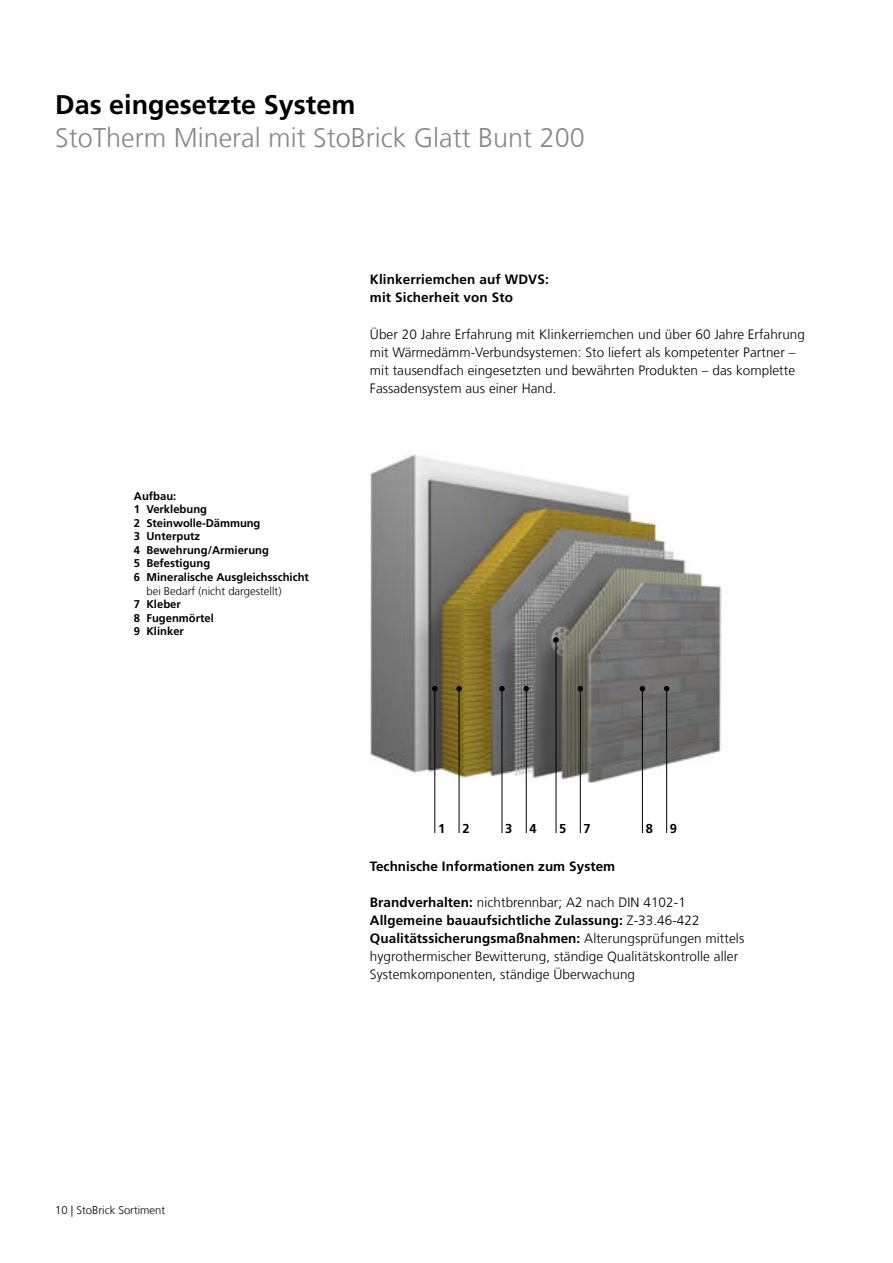
<style>
.page{position:relative;width:893px;height:1263px;background:#fff}
.page>*{position:absolute;margin:0;border:0;box-sizing:border-box;transform-origin:0 0}
.t1{font:300 27px "Sto Frutiger";color:#878787}
.t2{font:700 27px "Sto Frutiger";color:#000}
.t3{font:300 13.5px/18.1px "Sto Frutiger";letter-spacing:.005em;color:#000}
.t4{font:700 13.5px/18.1px "Sto Frutiger";letter-spacing:.01em;color:#000}
.t5{font:700 12.9px "Sto Frutiger";color:#000}
.t6{font:700 11.25px/13.5px "Sto Frutiger";color:#000}
.t7{font:300 11.25px "Sto Frutiger";color:#000}
.s1{font-weight:700}
</style>
<div class="page">
<img style="left:370px;top:454px;width:352px;height:328px">
<hr style="left:666px;top:689px;width:1px;height:144px;background:#000">
<svg style="left:664px;top:686px;width:5px;height:5px"></svg>
<hr style="left:642px;top:689px;width:1px;height:144px;background:#000">
<svg style="left:640px;top:686px;width:5px;height:5px"></svg>
<hr style="left:580px;top:689px;width:1px;height:144px;background:#000">
<svg style="left:578px;top:686px;width:5px;height:5px"></svg>
<hr style="left:556px;top:640px;width:1px;height:193px;background:#000">
<svg style="left:553px;top:637px;width:6px;height:6px"></svg>
<hr style="left:526px;top:689px;width:1px;height:144px;background:#000">
<svg style="left:523px;top:686px;width:6px;height:5px"></svg>
<hr style="left:502px;top:689px;width:1px;height:144px;background:#000">
<svg style="left:499px;top:686px;width:6px;height:5px"></svg>
<hr style="left:459px;top:689px;width:1px;height:144px;background:#000">
<svg style="left:456px;top:686px;width:6px;height:5px"></svg>
<hr style="left:434px;top:689px;width:1px;height:144px;background:#000">
<svg style="left:432px;top:686px;width:6px;height:5px"></svg>
<h1 class="t2" style="left:55px;top:89px;width:302px">Das eingesetzte System</h1>
<h1 class="t1" style="left:55px;top:122px;width:531px">StoTherm Mineral mit StoBrick Glatt Bunt 200</h1>
<p class="t6" style="left:134px;top:489px;width:176px">Aufbau:<br>1 Verklebung<br>2 Steinwolle-Dämmung<br>3 Unterputz<br>4 Bewehrung/Armierung<br>5 Befestigung<br>6 Mineralische Ausgleichsschicht</p>
<p class="t7" style="left:146px;top:584px;width:137px">bei Bedarf (nicht dargestellt)</p>
<p class="t6" style="left:134px;top:597px;width:82px">7 Kleber<br>8 Fugenmörtel<br>9 Klinker</p>
<p class="t4" style="left:370px;top:271px;width:180px">Klinkerriemchen auf WDVS: mit Sicherheit von Sto</p>
<p class="t3" style="left:370px;top:325px;width:436px">Über 20 Jahre Erfahrung mit Klinkerriemchen und über 60 Jahre Erfahrung mit Wärmedämm-Verbundsystemen: Sto liefert als kompetenter Partner – mit tausendfach eingesetzten und bewährten Produkten – das komplette Fassadensystem aus einer Hand.</p>
<p class="t5" style="left:438px;top:821px;width:9px">1</p>
<p class="t5" style="left:462px;top:821px;width:9px">2</p>
<p class="t5" style="left:505px;top:821px;width:9px">3</p>
<p class="t5" style="left:529px;top:821px;width:9px">4</p>
<p class="t5" style="left:559px;top:821px;width:9px">5</p>
<p class="t5" style="left:584px;top:821px;width:9px">7</p>
<p class="t5" style="left:646px;top:821px;width:9px">8</p>
<p class="t5" style="left:670px;top:821px;width:9px">9</p>
<p class="t4" style="left:370px;top:857px;width:247px">Technische Informationen zum System</p>
<p class="t3" style="left:370px;top:893px;width:376px"><span class="s1">Brandverhalten:</span> nichtbrennbar; A2 nach DIN 4102-1<br><span class="s1">Allgemeine bauaufsichtliche Zulassung:</span> Z-33.46-422<br><span class="s1">Qualitätssicherungsmaßnahmen:</span> Alterungsprüfungen mittels hygrothermischer Bewitterung, ständige Qualitätskontrolle aller Systemkomponenten, ständige Überwachung</p>
<p class="t7" style="left:55px;top:1204px;width:112px">10 | StoBrick Sortiment</p>
</div>
